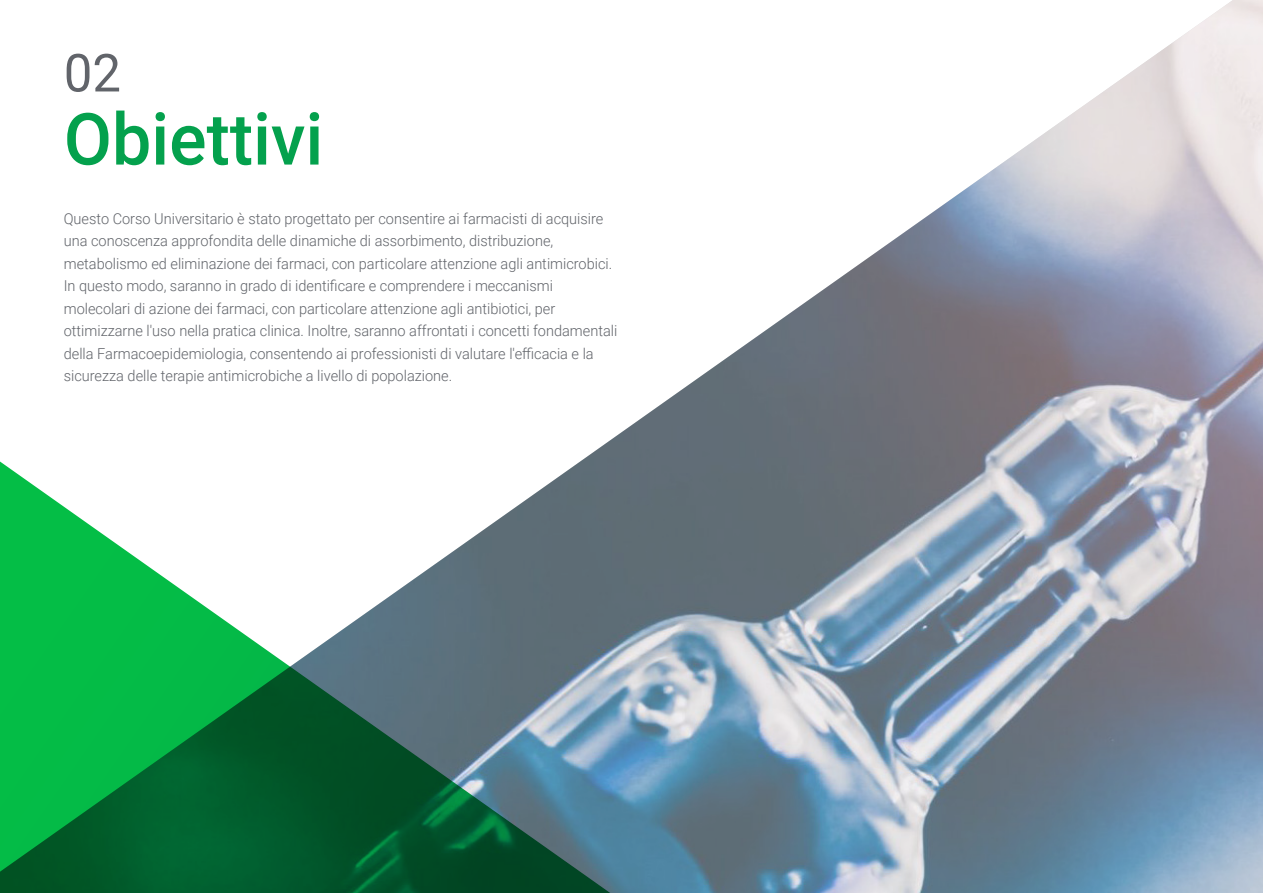
<style>
.page{position:relative;width:1263px;height:893px;background:#fff}
.page>*{position:absolute;margin:0;border:0;box-sizing:border-box;transform-origin:0 0}
.t1{font:500 72px "Roboto";color:#04a14d}
.t2{font:52.5px "Roboto";color:#61646a}
.t3{font:300 15px/22.5px "Roboto";color:#61646a}
</style>
<div class="page">
<img style="left:602px;top:0;width:661px;height:893px">
<svg style="left:0;top:446px;width:640px;height:447px"></svg>
<h2 class="t2" style="left:64px;top:36px;width:59px">02</h2>
<h1 class="t1" style="left:64px;top:89px;width:261px">Obiettivi</h1>
<p class="t3" style="left:64px;top:207px;width:555px">Questo Corso Universitario è stato progettato per consentire ai farmacisti di acquisire una conoscenza approfondita delle dinamiche di assorbimento, distribuzione, metabolismo ed eliminazione dei farmaci, con particolare attenzione agli antimicrobici.<br>In questo modo, saranno in grado di identificare e comprendere i meccanismi molecolari di azione dei farmaci, con particolare attenzione agli antibiotici, per ottimizzarne l'uso nella pratica clinica. Inoltre, saranno affrontati i concetti fondamentali della Farmacoepidemiologia, consentendo ai professionisti di valutare l'efficacia e la sicurezza delle terapie antimicrobiche a livello di popolazione.</p>
</div>
